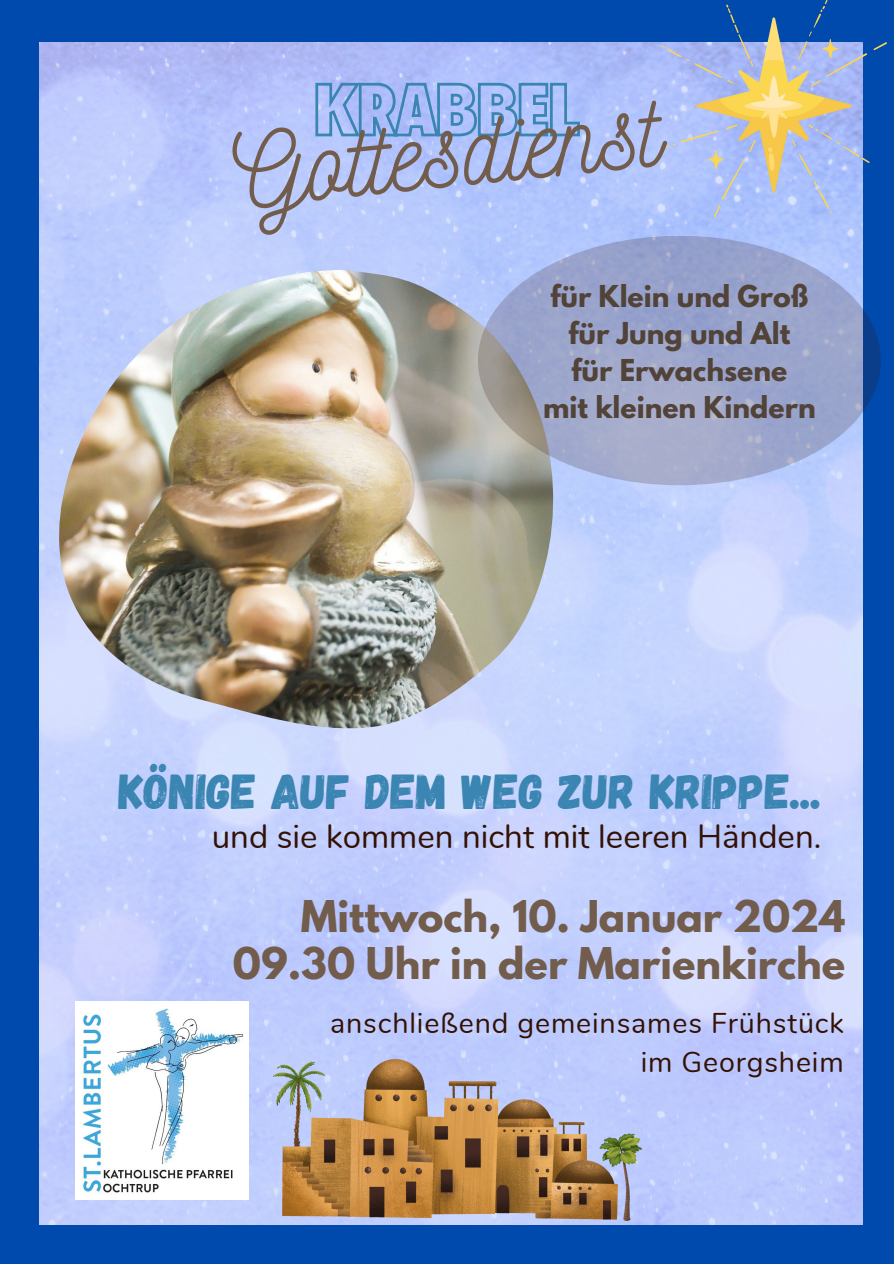
<style>
.page{position:relative;width:894px;height:1264px;background:#fff}
.page>*{position:absolute;margin:0;border:0;box-sizing:border-box;transform-origin:0 0}
.t1{font:103.35px "Nickainley";color:#725c4c}
.t2{font:49.05px "Gagalin";color:#3a85b2}
.t3{font:700 38.7px "League Spartan";color:#725c4c}
.t4{font:33px "Nunito";color:#331104}
.t5{font:28.5px "Nunito";letter-spacing:.03em;color:#331104}
.t6{font:700 26.7px "League Spartan";color:#524338}
</style>
<div class="page">
<div style="left:0;top:0;width:893px;height:1263px;background:#004aad"></div>
<img style="left:40px;top:43px;width:822px;height:1181px">
<img style="left:59px;top:270px;width:494px;height:463px">
<svg style="left:478px;top:236px;width:402px;height:249px;background:#9aa3c6"></svg>
<img style="left:75px;top:1001px;width:173px;height:198px">
<img style="left:273px;top:1059px;width:368px;height:161px">
<img style="left:661px;top:1px;width:225px;height:216px">
<svg style="left:314px;top:81px;width:267px;height:58px;background:#8fb0e7"></svg>
<p class="t1" style="left:227px;top:107px;width:429px;rotate:-6deg">Gottesdienst</p>
<p class="t6" style="left:550px;top:283px;width:259px">für Klein und Groß</p>
<p class="t6" style="left:568px;top:320px;width:223px">für Jung und Alt</p>
<p class="t6" style="left:571px;top:357px;width:217px">für Erwachsene</p>
<p class="t6" style="left:543px;top:394px;width:274px">mit kleinen Kindern</p>
<p class="t2" style="left:119px;top:759px;width:703px">KÖNIGE AUF DEM WEG ZUR KRIPPE...</p>
<p class="t4" style="left:212px;top:815px;width:611px">und sie kommen nicht mit leeren Händen.</p>
<p class="t3" style="left:300px;top:896px;width:546px">Mittwoch, 10. Januar 2024</p>
<p class="t3" style="left:233px;top:944px;width:613px">09.30 Uhr in der Marienkirche</p>
<p class="t5" style="left:330px;top:1004px;width:515px">anschließend gemeinsames Frühstück</p>
<p class="t5" style="left:640px;top:1043px;width:204px">im Georgsheim</p>
</div>
